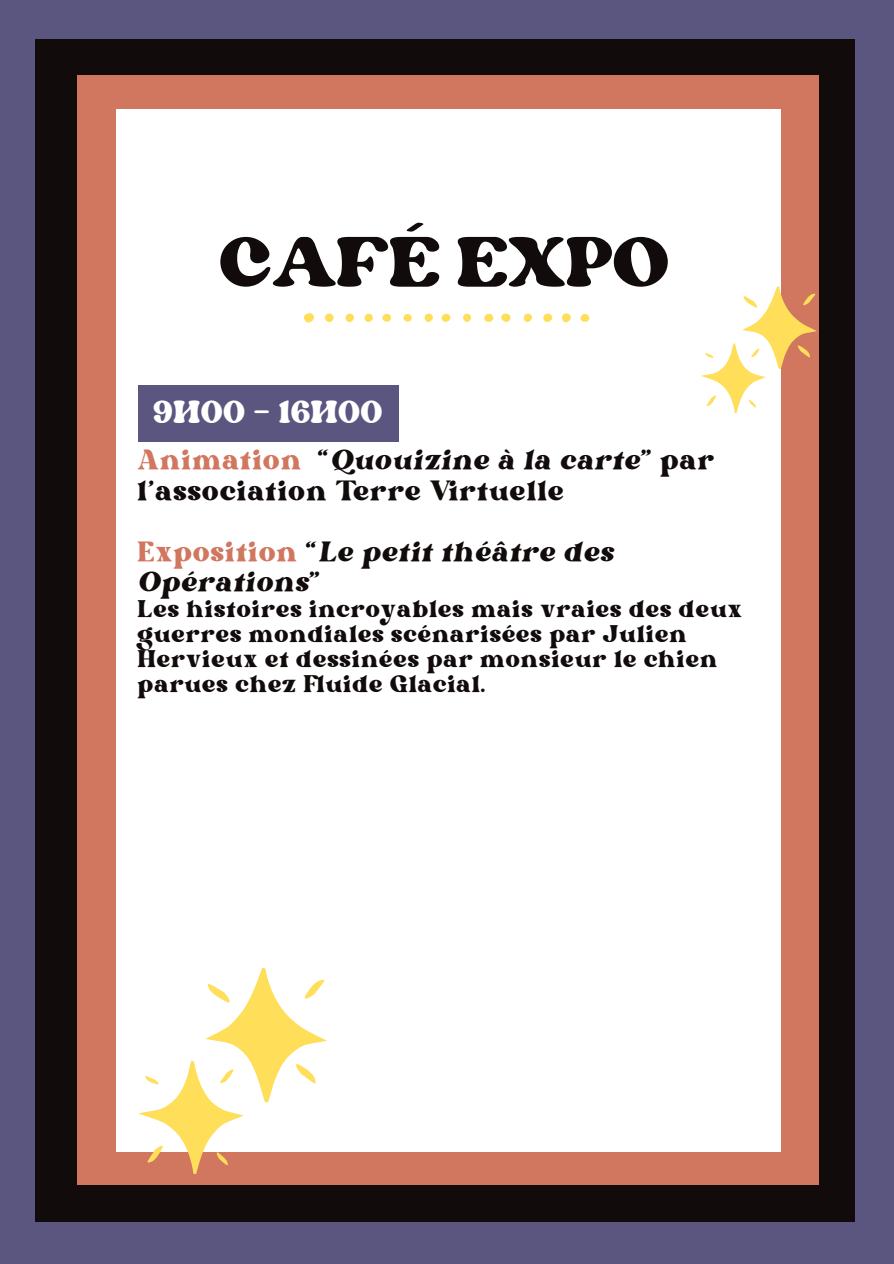
<style>
.page{position:relative;width:894px;height:1264px;background:#fff}
.page>*{position:absolute;margin:0;border:0;box-sizing:border-box;transform-origin:0 0}
.t1{font:99.15px "Margin";letter-spacing:.01em;color:#120b0b}
.t2{font:44.85px "Margin";letter-spacing:.03em;color:#fff}
.t3{font:39px/30.5px "Bright";letter-spacing:.03em;color:#120b0b}
.t4{font:italic 39px/30.5px "Bright";letter-spacing:.03em;color:#120b0b}
.t5{font:33.3px/24.9px "Bright";letter-spacing:.03em;color:#120b0b}
.s1{color:#d1775f}
.s2{font-style:italic}
.s3{font-style:normal;color:#d1775f}
.s4{font-style:normal}
</style>
<div class="page">
<div style="left:0;top:0;width:893px;height:1263px;background:#5a5680"></div>
<div style="left:35px;top:39px;width:819px;height:1182px;background:#120b0b"></div>
<div style="left:77px;top:75px;width:741px;height:1109px;background:#d1775f"></div>
<div style="left:116px;top:109px;width:664px;height:1042px;background:#fff"></div>
<svg style="left:701px;top:286px;width:115px;height:127px"></svg>
<svg style="left:138px;top:968px;width:189px;height:205px"></svg>
<svg style="left:304px;top:313px;width:10px;height:9px"></svg>
<svg style="left:501px;top:313px;width:9px;height:9px"></svg>
<div style="left:561px;top:313px;width:9px;height:9px;background:#ffde59;border-radius:50%"></div>
<div style="left:543px;top:313px;width:9px;height:9px;background:#ffde59;border-radius:50%"></div>
<div style="left:325px;top:313px;width:8px;height:9px;background:#ffde59;border-radius:50%"></div>
<svg style="left:484px;top:314px;width:9px;height:8px"></svg>
<div style="left:345px;top:313px;width:9px;height:9px;background:#ffde59;border-radius:50%"></div>
<div style="left:441px;top:314px;width:9px;height:8px;background:#ffde59;border-radius:50%"></div>
<svg style="left:382px;top:314px;width:9px;height:8px"></svg>
<div style="left:523px;top:314px;width:9px;height:8px;background:#ffde59;border-radius:50%"></div>
<svg style="left:580px;top:314px;width:10px;height:8px"></svg>
<div style="left:424px;top:314px;width:9px;height:8px;background:#ffde59;border-radius:50%"></div>
<div style="left:364px;top:314px;width:9px;height:8px;background:#ffde59;border-radius:4px"></div>
<svg style="left:463px;top:314px;width:8px;height:8px"></svg>
<div style="left:403px;top:314px;width:8px;height:8px;background:#ffde59;border-radius:50%"></div>
<div style="left:138px;top:384px;width:260px;height:57px;background:#5a5680"></div>
<h1 class="t1" style="left:220px;top:215px;width:449px">CAFÉ EXPO</h1>
<h2 class="t2" style="left:154px;top:391px;width:230px">9H00 - 16H00</h2>
<p class="t3" style="left:138px;top:447px;width:578px"><span class="s1">Animation</span> “<span class="s2">Quouizine à la carte</span>” par l’association Terre Virtuelle</p>
<p class="t4" style="left:138px;top:539px;width:476px"><span class="s3">Exposition</span> <span class="s4">“</span>Le petit théâtre des<br>Opérations<span class="s4">”</span></p>
<p class="t5" style="left:138px;top:599px;width:605px">Les histoires incroyables mais vraies des deux guerres mondiales scénarisées par Julien Hervieux et dessinées par monsieur le chien parues chez Fluide Glacial.</p>
</div>
